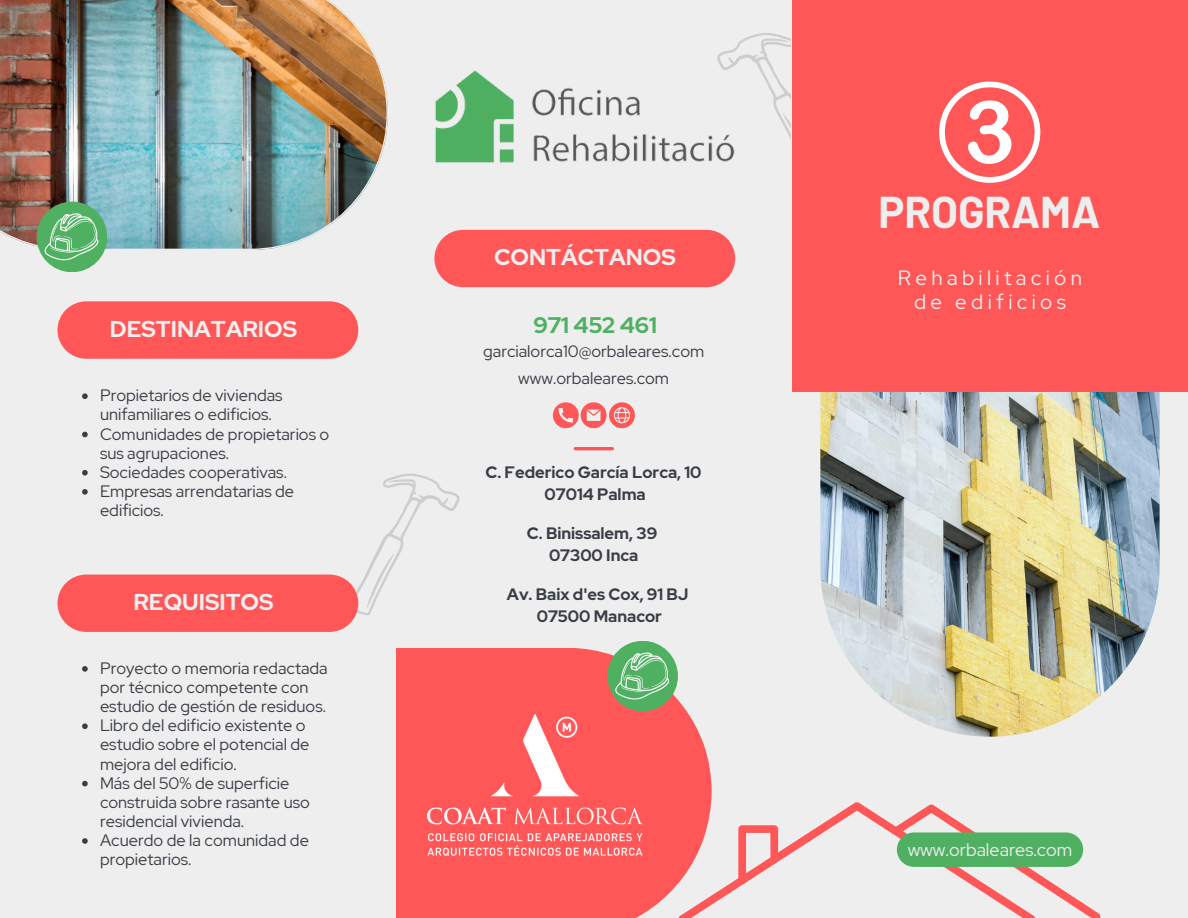
<style>
.page{position:relative;width:1188px;height:918px;background:#eee}
.page>*{position:absolute;margin:0;border:0;box-sizing:border-box;transform-origin:0 0}
.t1{font:700 43.5px "Barlow";color:#eee}
.t2{font:700 22.8px "Red Hat Display";color:#eee}
.t3{font:700 22.5px "Red Hat Display";color:#4fb061}
.t4{font:20.55px/23.7px "Red Hat Display";letter-spacing:.21em;color:#eee;text-align:center}
.t5{font:18px "Red Hat Display";color:#eee}
.t6{font:16.5px/19.2px "Red Hat Display";color:#393e46}
.t7{font:700 16.5px/22.5px "Red Hat Display";color:#393e46;text-align:center}
</style>
<div class="page">
<img style="left:820px;top:392px;width:340px;height:345px">
<div style="left:792px;top:0;width:396px;height:392px;background:#ff5757"></div>
<svg style="left:396px;top:648px;width:315px;height:270px;background:#fd6262"></svg>
<div style="left:434px;top:230px;width:301px;height:57px;background:#ff5757;border-radius:29px"></div>
<svg style="left:553px;top:402px;width:82px;height:26px"></svg>
<hr style="left:575px;top:447px;width:37px;height:3px;background:#ff5757">
<svg style="left:717px;top:33px;width:73px;height:104px"></svg>
<svg style="left:350px;top:474px;width:110px;height:141px"></svg>
<img style="left:427px;top:715px;width:215px;height:140px">
<div style="left:607px;top:641px;width:71px;height:70px;background:#4fb061;border-radius:50%"></div>
<svg style="left:614px;top:652px;width:58px;height:49px"></svg>
<img style="left:0;top:0;width:388px;height:250px">
<img style="left:435px;top:69px;width:301px;height:94px">
<div style="left:57px;top:301px;width:301px;height:58px;background:#ff5757;border-radius:29px"></div>
<div style="left:37px;top:202px;width:70px;height:70px;background:#4fb061;border-radius:50%"></div>
<svg style="left:44px;top:212px;width:57px;height:50px"></svg>
<div style="left:57px;top:575px;width:301px;height:57px;background:#ff5757;border-radius:29px"></div>
<svg style="left:939px;top:82px;width:101px;height:101px"></svg>
<svg style="left:678px;top:802px;width:423px;height:116px"></svg>
<svg style="left:82px;top:393px;width:6px;height:6px"></svg>
<svg style="left:82px;top:432px;width:6px;height:5px"></svg>
<svg style="left:82px;top:470px;width:6px;height:6px"></svg>
<svg style="left:82px;top:489px;width:6px;height:6px"></svg>
<svg style="left:82px;top:666px;width:6px;height:6px"></svg>
<svg style="left:82px;top:723px;width:6px;height:6px"></svg>
<svg style="left:82px;top:781px;width:6px;height:5px"></svg>
<svg style="left:82px;top:838px;width:6px;height:6px"></svg>
<h2 class="t2" style="left:110px;top:314px;width:189px">DESTINATARIOS</h2>
<p class="t6" style="left:100px;top:386px;width:231px">Propietarios de viviendas unifamiliares o edificios.<br>Comunidades de propietarios o sus agrupaciones.<br>Sociedades cooperativas.<br>Empresas arrendatarias de edificios.</p>
<h2 class="t2" style="left:133px;top:587px;width:142px">REQUISITOS</h2>
<p class="t6" style="left:100px;top:658px;width:229px">Proyecto o memoria redactada por técnico competente con estudio de gestión de residuos.<br>Libro del edificio existente o estudio sobre el potencial de mejora del edificio.<br>Más del 50% de superficie construida sobre rasante uso residencial vivienda.<br>Acuerdo de la comunidad de propietarios.</p>
<h2 class="t2" style="left:494px;top:242px;width:183px">CONTÁCTANOS</h2>
<h3 class="t3" style="left:533px;top:310px;width:125px">971 452 461</h3>
<p class="t6" style="left:483px;top:338px;width:223px;line-height:26.5px;text-align:center">garcialorca10@orbaleares.com www.orbaleares.com</p>
<p class="t7" style="left:486px;top:461px;width:218px">C. Federico García Lorca, 10<br>07014 Palma</p>
<p class="t7" style="left:527px;top:522px;width:132px">C. Binissalem, 39<br>07300 Inca</p>
<p class="t7" style="left:507px;top:582px;width:183px">Av. Baix d'es Cox, 91 BJ<br>07500 Manacor</p>
<h1 class="t1" style="left:878px;top:185px;width:224px">PROGRAMA</h1>
<p class="t4" style="left:898px;top:266px;width:186px">Rehabilitación de edificios</p>
<p class="t5" style="left:908px;top:838px;width:166px">www.orbaleares.com</p>
</div>
